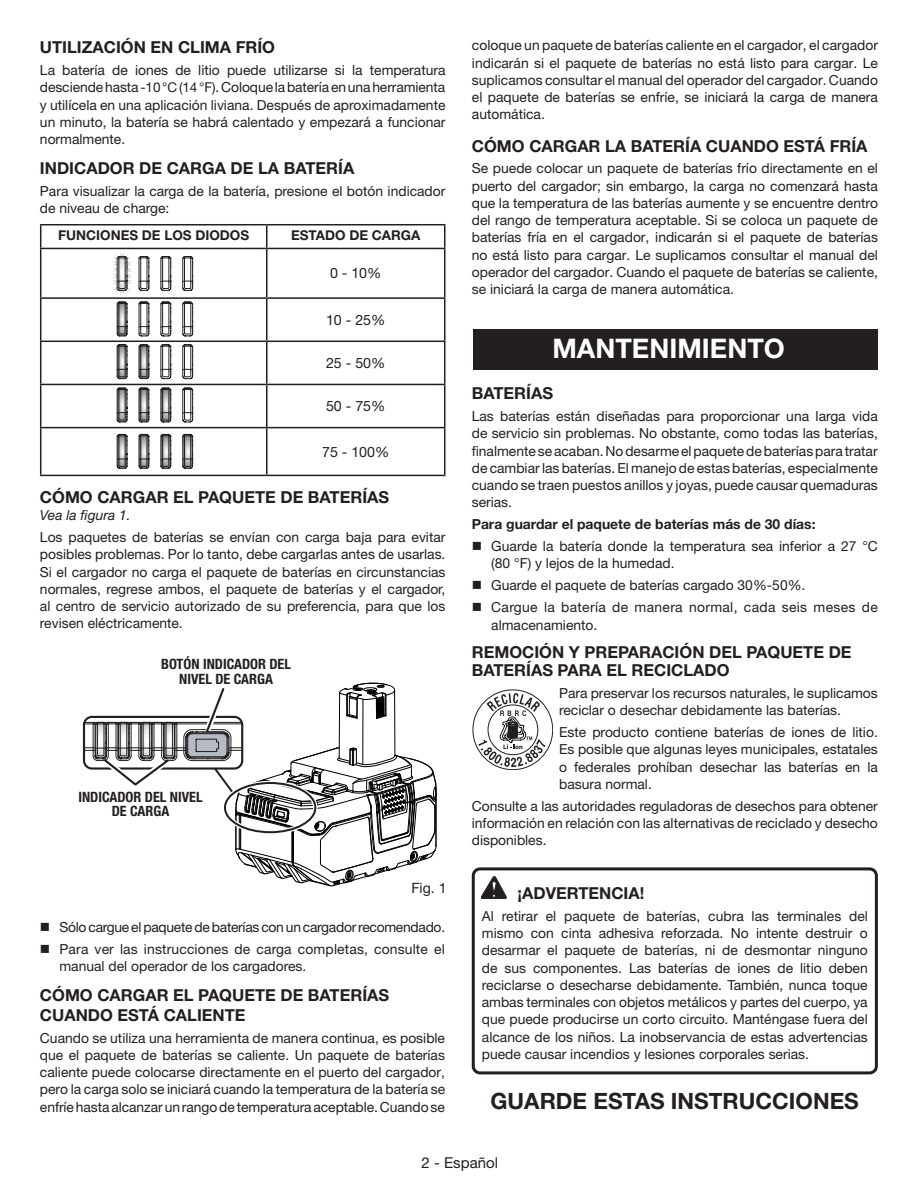
<style>
.page{position:relative;width:918px;height:1188px;background:#fff}
.page>*{position:absolute;margin:0;border:0;box-sizing:border-box;transform-origin:0 0}
.HEADING{font:700 27px "Helvetica Neue LT Std";color:#fff}
.t1{font:700 22.5px "Helvetica Neue LT Std";color:#231f20}
.Heading_2{font:700 16.5px/18px "Helvetica Neue LT Std";color:#231f20}
.Body_text{font:700 16.5px "Helvetica Neue LT Std";color:#231f20}
.Warning{font:700 16.5px "Helvetica Neue LT Std";color:#231f20}
.t2{font:15px "Helvetica Neue LT Std";color:#231f20}
.t3{font:700 condensed 14.25px/14.9px "Helvetica Neue LT Std";color:#231f20;text-align:center}
.t4{font:14.25px "Helvetica Neue LT Std";color:#231f20}
.Body_text-2{font:13.8px/17.2px "Helvetica Neue LT Std";color:#231f20;text-align:justify}
.Warning_text{font:13.8px/17.2px "Helvetica Neue LT Std";color:#231f20}
.Warning_text-2{font:13.8px/18px "Helvetica Neue LT Std";letter-spacing:.02em;color:#231f20}
.Warning_text-3{font:13.8px "Helvetica Neue LT Std";letter-spacing:-.02em;color:#231f20}
.t5{font:700 13.8px "Helvetica Neue LT Std";color:#231f20}
.See_figure{font:italic 13.8px "Helvetica Neue LT Std";color:#231f20}
.t6{font:700 13.5px "Helvetica Neue LT Std";color:#231f20}
.s1{font-size:13.5px}
</style>
<div class="page">
<div style="left:472px;top:867px;width:406px;height:207px;border:3px solid #231f20;border-radius:7px"></div>
<svg style="left:481px;top:877px;width:25px;height:22px"></svg>
<hr style="left:40px;top:224px;width:227px;height:1px;background:#231f20">
<svg style="left:40px;top:225px;width:1px;height:23px"></svg>
<hr style="left:267px;top:224px;width:179px;height:1px;background:#231f20">
<hr style="left:266px;top:225px;width:2px;height:23px;background:#231f20">
<hr style="left:444px;top:225px;width:2px;height:23px;background:#231f20">
<hr style="left:40px;top:248px;width:227px;height:1px;background:#231f20">
<hr style="left:40px;top:249px;width:1px;height:48px;background:#231f20">
<hr style="left:267px;top:248px;width:179px;height:1px;background:#231f20">
<hr style="left:266px;top:249px;width:2px;height:48px;background:#231f20">
<hr style="left:444px;top:249px;width:2px;height:48px;background:#231f20">
<hr style="left:40px;top:297px;width:227px;height:2px;background:#231f20">
<hr style="left:40px;top:299px;width:1px;height:42px;background:#231f20">
<hr style="left:267px;top:297px;width:179px;height:2px;background:#231f20">
<hr style="left:266px;top:299px;width:2px;height:42px;background:#231f20">
<hr style="left:444px;top:299px;width:2px;height:42px;background:#231f20">
<hr style="left:40px;top:341px;width:227px;height:1px;background:#231f20">
<hr style="left:40px;top:342px;width:1px;height:42px;background:#231f20">
<hr style="left:267px;top:341px;width:179px;height:1px;background:#231f20">
<hr style="left:266px;top:342px;width:2px;height:42px;background:#231f20">
<hr style="left:444px;top:342px;width:2px;height:42px;background:#231f20">
<hr style="left:40px;top:384px;width:227px;height:1px;background:#231f20">
<hr style="left:40px;top:385px;width:1px;height:42px;background:#231f20">
<hr style="left:267px;top:384px;width:179px;height:1px;background:#231f20">
<hr style="left:266px;top:385px;width:2px;height:42px;background:#231f20">
<hr style="left:444px;top:385px;width:2px;height:42px;background:#231f20">
<hr style="left:40px;top:427px;width:227px;height:1px;background:#231f20">
<hr style="left:40px;top:428px;width:1px;height:47px;background:#231f20">
<hr style="left:267px;top:427px;width:179px;height:1px;background:#231f20">
<hr style="left:266px;top:428px;width:2px;height:47px;background:#231f20">
<hr style="left:444px;top:428px;width:2px;height:47px;background:#231f20">
<hr style="left:40px;top:475px;width:227px;height:1px;background:#231f20">
<hr style="left:267px;top:475px;width:179px;height:1px;background:#231f20">
<svg style="left:112px;top:252px;width:82px;height:85px"></svg>
<svg style="left:116px;top:344px;width:78px;height:36px"></svg>
<svg style="left:116px;top:387px;width:78px;height:36px"></svg>
<svg style="left:116px;top:433px;width:78px;height:36px"></svg>
<svg style="left:473px;top:690px;width:80px;height:80px"></svg>
<div style="left:473px;top:330px;width:405px;height:40px;background:#231f20"></div>
<svg style="left:83px;top:683px;width:354px;height:203px"></svg>
<div style="left:223px;top:781px;width:95px;height:53px;border:4px solid #fff;border-radius:50%"></div>
<div style="left:224px;top:782px;width:92px;height:51px;border:2px solid #231f20;border-radius:50%"></div>
<p class="Heading_2" style="left:40px;top:38px;width:237px">UTILIZACIÓN EN CLIMA FRÍO</p>
<p class="Body_text-2" style="left:40px;top:61px;width:407px">La batería de iones de litio puede utilizarse si la temperatura desciende hasta <span class="s1">-10 °C (14 °F)</span>. Coloque la batería en una herramienta y utilícela en una aplicación liviana. Después de aproximadamente un minuto, la batería se habrá calentado y empezará a funcionar normalmente.</p>
<p class="Heading_2" style="left:40px;top:159px;width:316px">INDICADOR DE CARGA DE LA BATERÍA</p>
<p class="Body_text-2" style="left:40px;top:182px;width:407px">Para visualizar la carga de la batería, presione el botón indicador de niveau de charge:</p>
<p class="t6" style="left:58px;top:227px;width:193px">FUNCIONES DE LOS DIODOS</p>
<p class="t6" style="left:291px;top:227px;width:131px">ESTADO DE CARGA</p>
<p class="t4" style="left:330px;top:265px;width:53px">0 - 10%</p>
<p class="t4" style="left:326px;top:311px;width:61px">10 - 25%</p>
<p class="t4" style="left:326px;top:354px;width:61px">25 - 50%</p>
<p class="t4" style="left:326px;top:397px;width:61px">50 - 75%</p>
<p class="t4" style="left:322px;top:443px;width:69px">75 - 100%</p>
<p class="Body_text" style="left:40px;top:487px;width:351px">CÓMO CARGAR EL PAQUETE DE BATERÍAS</p>
<p class="See_figure" style="left:40px;top:507px;width:92px">Vea la figura 1.</p>
<p class="Body_text-2" style="left:40px;top:528px;width:407px">Los paquetes de baterías se envían con carga baja para evitar posibles problemas. Por lo tanto, debe cargarlas antes de usarlas.<br>Si el cargador no carga el paquete de baterías en circunstancias normales, regrese ambos, el paquete de baterías y el cargador, al centro de servicio autorizado de su preferencia, para que los revisen eléctricamente.</p>
<p class="t3" style="left:161px;top:656px;width:131px">BOTÓN INDICADOR DEL<br>NIVEL DE CARGA</p>
<p class="t3" style="left:78px;top:789px;width:126px">INDICADOR DEL NIVEL<br>DE CARGA</p>
<p class="t4" style="left:411px;top:879px;width:37px">Fig. 1</p>
<p class="Warning_text-3" style="left:59px;top:918px;width:387px">Sólo cargue el paquete de baterías con un cargador recomendado.</p>
<p class="Warning_text" style="left:59px;top:940px;width:387px">Para ver las instrucciones de carga completas, consulte el manual del operador de los cargadores.</p>
<p class="Heading_2" style="left:40px;top:985px;width:351px;line-height:19.8px">CÓMO CARGAR EL PAQUETE DE BATERÍAS<br>CUANDO ESTÁ CALIENTE</p>
<p class="Body_text-2" style="left:40px;top:1029px;width:407px">Cuando se utiliza una herramienta de manera continua, es posible que el paquete de baterías se caliente. Un paquete de baterías caliente puede colocarse directamente en el puerto del cargador, pero la carga solo se iniciará cuando la temperatura de la batería se enfríe hasta alcanzar un rango de temperatura aceptable. Cuando se</p>
<p class="Body_text-2" style="left:472px;top:37px;width:408px">coloque un paquete de baterías caliente en el cargador, el cargador indicarán si el paquete de baterías no está listo para cargar. Le suplicamos consultar el manual del operador del cargador. Cuando el paquete de baterías se enfríe, se iniciará la carga de manera automática.</p>
<p class="Heading_2" style="left:472px;top:136px;width:397px">CÓMO CARGAR LA BATERÍA CUANDO ESTÁ FRÍA</p>
<p class="Body_text-2" style="left:472px;top:159px;width:408px">Se puede colocar un paquete de baterías frío directamente en el puerto del cargador; sin embargo, la carga no comenzará hasta que la temperatura de las baterías aumente y se encuentre dentro del rango de temperatura aceptable. Si se coloca un paquete de baterías fría en el cargador, indicarán si el paquete de baterías no está listo para cargar. Le suplicamos consultar el manual del operador del cargador. Cuando el paquete de baterías se caliente, se iniciará la carga de manera automática.</p>
<p class="HEADING" style="left:552px;top:332px;width:234px">MANTENIMIENTO</p>
<p class="Heading_2" style="left:472px;top:384px;width:83px">BATERÍAS</p>
<p class="Body_text-2" style="left:472px;top:407px;width:408px">Las baterías están diseñadas para proporcionar una larga vida de servicio sin problemas. No obstante, como todas las baterías, finalmente se acaban. No desarme el paquete de baterías para tratar de cambiar las baterías. El manejo de estas baterías, especialmente cuando se traen puestos anillos y joyas, puede causar quemaduras serias.</p>
<p class="t5" style="left:472px;top:516px;width:345px">Para guardar el paquete de baterías más de 30 días:</p>
<p class="Warning_text" style="left:491px;top:537px;width:388px">Guarde la batería donde la temperatura sea inferior a 27 °C (80 °F) y lejos de la humedad.</p>
<p class="Warning_text" style="left:491px;top:576px;width:316px">Guarde el paquete de baterías cargado 30%-50%.</p>
<p class="Warning_text-2" style="left:491px;top:598px;width:388px">Cargue la batería de manera normal, cada seis meses de almacenamiento.</p>
<p class="Heading_2" style="left:472px;top:643px;width:381px">REMOCIÓN Y PREPARACIÓN DEL PAQUETE DE<br>BATERÍAS PARA EL RECICLADO</p>
<p class="Body_text-2" style="left:559px;top:684px;width:320px">Para preservar los recursos naturales, le suplicamos reciclar o desechar debidamente las baterías.</p>
<p class="Body_text-2" style="left:559px;top:723px;width:320px">Este producto contiene baterías de iones de litio.<br>Es posible que algunas leyes municipales, estatales o federales prohíban desechar las baterías en la basura normal.</p>
<p class="Body_text-2" style="left:472px;top:797px;width:408px">Consulte a las autoridades reguladoras de desechos para obtener información en relación con las alternativas de reciclado y desecho disponibles.</p>
<p class="Warning" style="left:518px;top:883px;width:128px">¡ADVERTENCIA!</p>
<p class="Warning_text" style="left:482px;top:907px;width:388px;text-align:justify">Al retirar el paquete de baterías, cubra las terminales del mismo con cinta adhesiva reforzada. No intente destruir o desarmar el paquete de baterías, ni de desmontar ninguno de sus componentes. Las baterías de iones de litio deben reciclarse o desecharse debidamente. También, nunca toque ambas terminales con objetos metálicos y partes del cuerpo, ya que puede producirse un corto circuito. Manténgase fuera del alcance de los niños. La inobservancia de estas advertencias puede causar incendios y lesiones corporales serias.</p>
<p class="t1" style="left:491px;top:1088px;width:370px">GUARDE ESTAS INSTRUCCIONES</p>
<p class="t2" style="left:422px;top:1153px;width:78px">2 - Español</p>
</div>
